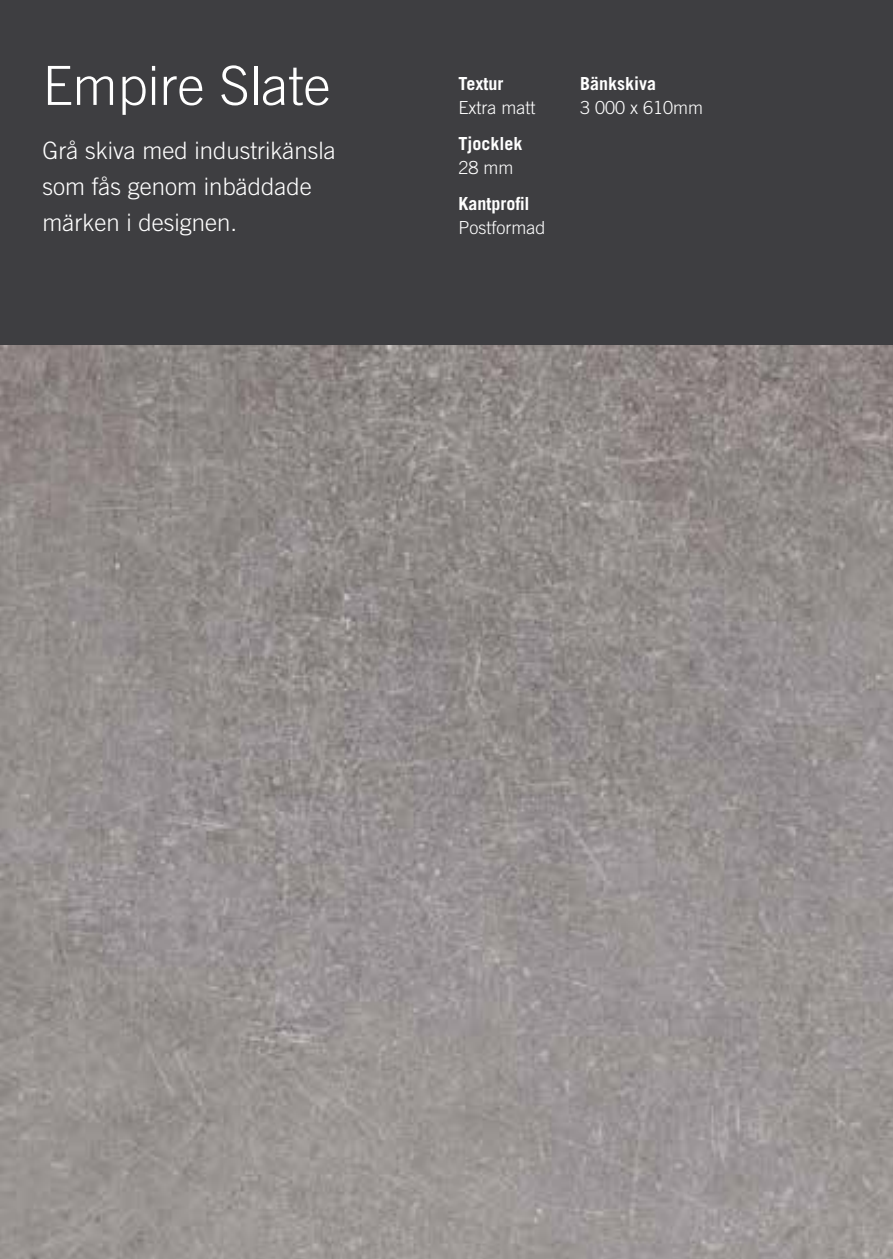
<style>
.page{position:relative;width:893px;height:1259px;background:#fff}
.page>*{position:absolute;margin:0;border:0;box-sizing:border-box;transform-origin:0 0}
.t1{font:300 54px "Trade Gothic LT Std";color:#fff}
.t2{font:300 24px/36px "Trade Gothic LT Std";color:#fff}
.t3{font:700 18px "Trade Gothic LT Std";color:#fff}
.t4{font:300 18px "Trade Gothic LT Std";color:#fff}
</style>
<div class="page">
<div style="left:0;top:0;width:893px;height:345px;background:#3e3e41"></div>
<img style="left:0;top:345px;width:893px;height:914px">
<h1 class="t1" style="left:43px;top:54px;width:290px">Empire Slate</h1>
<p class="t2" style="left:43px;top:132px;width:295px">Grå skiva med industrikänsla som fås genom inbäddade märken i designen.</p>
<p class="t3" style="left:458px;top:72px;width:46px">Textur</p>
<p class="t4" style="left:458px;top:96px;width:79px">Extra matt</p>
<p class="t3" style="left:458px;top:132px;width:66px">Tjocklek</p>
<p class="t4" style="left:458px;top:156px;width:57px">28 mm</p>
<p class="t3" style="left:458px;top:192px;width:73px">Kantprofil</p>
<p class="t4" style="left:458px;top:216px;width:88px">Postformad</p>
<p class="t3" style="left:580px;top:72px;width:77px">Bänkskiva</p>
<p class="t4" style="left:580px;top:96px;width:125px">3 000 x 610mm</p>
</div>
